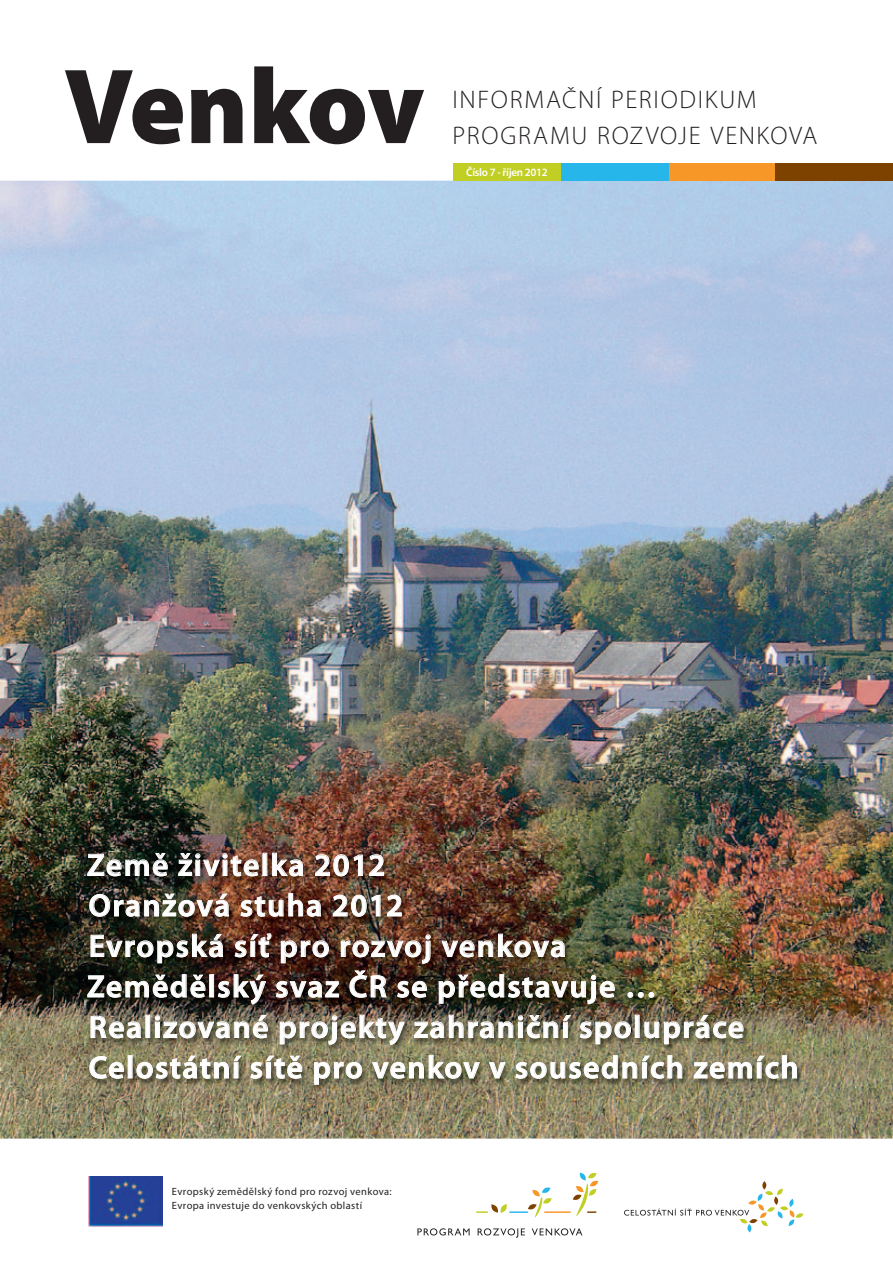
<style>
.page{position:relative;width:893px;height:1263px;background:#fff}
.page>*{position:absolute;margin:0;border:0;box-sizing:border-box;transform-origin:0 0}
.t1{font:900 108px "Myriad Pro";letter-spacing:-.01em;color:#231f20}
.t2{font:600 31.5px/40.5px "Myriad Pro";letter-spacing:.05em;color:#fff}
.t3{font:300 25.5px "Myriad Pro";letter-spacing:.065em;color:#231f20}
.t4{font:600 11.25px "Myriad Pro";letter-spacing:-.025em;color:#fff}
.t5{font:10.5px/13.5px "Myriad Pro";letter-spacing:.035em;color:#231f20}
</style>
<div class="page">
<img style="left:0;top:181px;width:893px;height:957px">
<img style="left:85px;top:851px;width:719px;height:242px">
<svg style="left:87px;top:853px;width:81px;height:23px;background:#51544d"></svg>
<img style="left:178px;top:853px;width:81px;height:23px">
<svg style="left:272px;top:852px;width:32px;height:25px"></svg>
<svg style="left:314px;top:854px;width:49px;height:22px"></svg>
<svg style="left:369px;top:854px;width:15px;height:22px"></svg>
<img style="left:89px;top:893px;width:140px;height:24px">
<img style="left:240px;top:893px;width:81px;height:24px">
<img style="left:332px;top:894px;width:70px;height:23px">
<img style="left:90px;top:933px;width:134px;height:30px">
<svg style="left:234px;top:933px;width:38px;height:24px"></svg>
<svg style="left:281px;top:940px;width:48px;height:23px"></svg>
<img style="left:340px;top:934px;width:91px;height:30px">
<img style="left:441px;top:933px;width:124px;height:24px">
<svg style="left:87px;top:974px;width:119px;height:24px;background:#484a43"></svg>
<div style="left:209px;top:974px;width:5px;height:23px;border:1px solid #fff"></div>
<svg style="left:217px;top:974px;width:50px;height:31px;background:#483d3a"></svg>
<svg style="left:275px;top:980px;width:64px;height:18px"></svg>
<svg style="left:349px;top:970px;width:38px;height:28px"></svg>
<svg style="left:397px;top:980px;width:30px;height:18px"></svg>
<img style="left:438px;top:974px;width:177px;height:30px">
<svg style="left:627px;top:992px;width:27px;height:6px"></svg>
<svg style="left:90px;top:1015px;width:51px;height:23px"></svg>
<div style="left:145px;top:1015px;width:5px;height:23px;border:1px solid #fff"></div>
<svg style="left:155px;top:1014px;width:113px;height:24px;background:#878271"></svg>
<img style="left:279px;top:1014px;width:126px;height:31px">
<img style="left:414px;top:1014px;width:158px;height:24px">
<svg style="left:579px;top:1021px;width:52px;height:23px"></svg>
<div style="left:635px;top:1015px;width:4px;height:23px;border:1px solid #fff"></div>
<img style="left:644px;top:1014px;width:100px;height:30px">
<svg style="left:89px;top:1056px;width:35px;height:23px"></svg>
<div style="left:128px;top:1055px;width:4px;height:23px;border:1px solid #fff"></div>
<svg style="left:136px;top:1055px;width:106px;height:24px;background:#938f76"></svg>
<svg style="left:250px;top:1055px;width:53px;height:24px"></svg>
<svg style="left:314px;top:1061px;width:48px;height:24px"></svg>
<svg style="left:372px;top:1055px;width:108px;height:24px;background:#8e8c72"></svg>
<svg style="left:489px;top:1062px;width:17px;height:17px"></svg>
<img style="left:515px;top:1055px;width:168px;height:24px">
<svg style="left:693px;top:1055px;width:104px;height:24px;background:#95907a"></svg>
<img style="left:88px;top:1177px;width:74px;height:49px">
<hr style="left:544px;top:1211px;width:27px;height:2px;background:#f79727">
<svg style="left:476px;top:1187px;width:76px;height:31px"></svg>
<svg style="left:573px;top:1172px;width:25px;height:44px"></svg>
<svg style="left:417px;top:1228px;width:53px;height:7px"></svg>
<svg style="left:478px;top:1228px;width:47px;height:10px"></svg>
<svg style="left:532px;top:1228px;width:50px;height:7px"></svg>
<svg style="left:624px;top:1181px;width:179px;height:51px"></svg>
<div style="left:561px;top:163px;width:108px;height:18px;background:#26b6ea"></div>
<div style="left:453px;top:163px;width:108px;height:18px;background:#c1ce23"></div>
<div style="left:669px;top:163px;width:107px;height:18px;background:#f79727"></div>
<div style="left:776px;top:163px;width:117px;height:18px;background:#7e4200"></div>
<h1 class="t1" style="left:64px;top:35px;width:363px">Venkov</h1>
<p class="t3" style="left:453px;top:84px;width:306px">INFORMAČNÍ PERIODIKUM</p>
<p class="t3" style="left:453px;top:120px;width:366px">PROGRAMU ROZVOJE VENKOVA</p>
<p class="t4" style="left:466px;top:165px;width:83px">Číslo 7 - říjen 2012</p>
<p class="t2" style="left:87px;top:844px;width:713px">Země živitelka 2012<br>Oranžová stuha 2012<br>Evropská síť pro rozvoj venkova<br>Zemědělský svaz ČR se představuje … Realizované projekty zahraniční spolupráce Celostátní sítě pro venkov v sousedních zemích</p>
<p class="t5" style="left:172px;top:1185px;width:221px">Evropský zemědělský fond pro rozvoj venkova:<br>Evropa investuje do venkovských oblastí</p>
</div>
